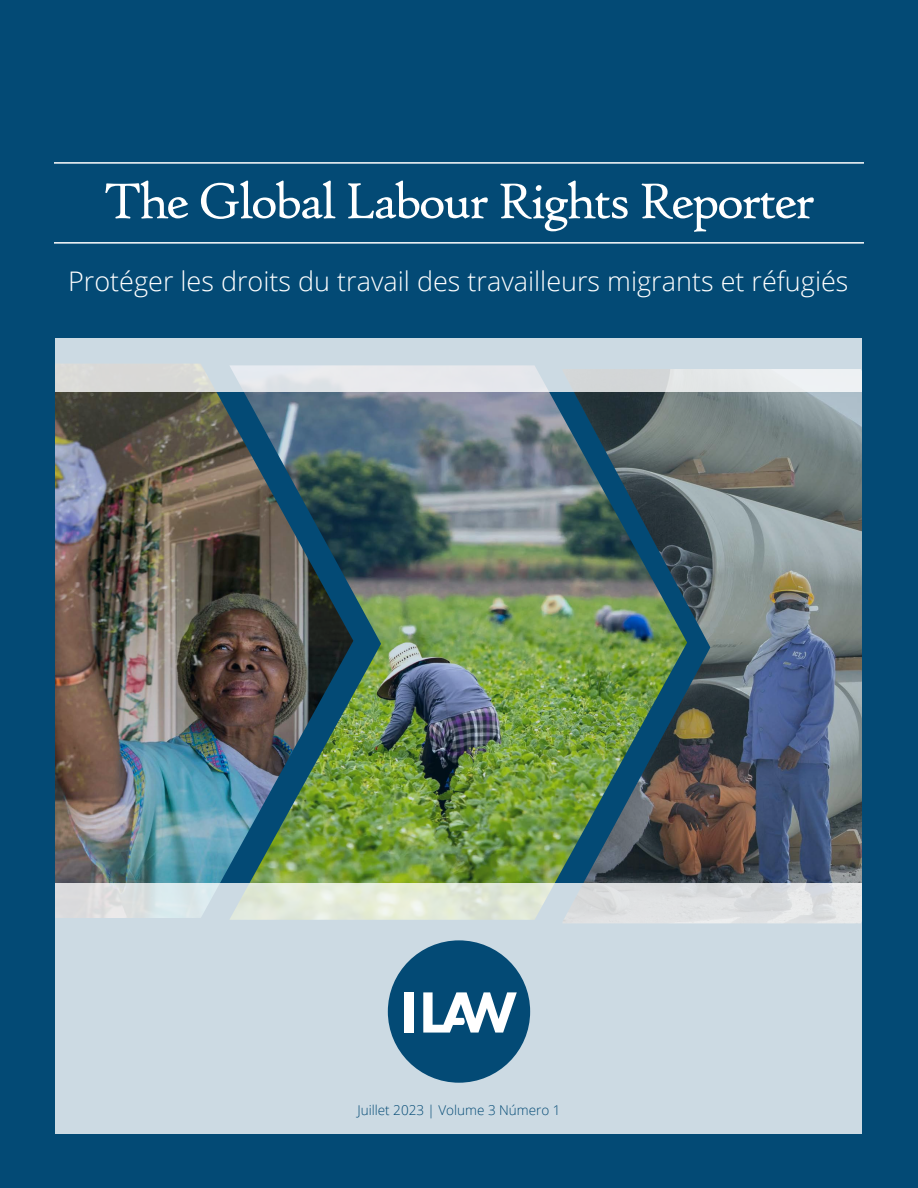
<style>
.page{position:relative;width:918px;height:1188px;background:#034a75}
.page>*{position:absolute;margin:0;border:0;box-sizing:border-box;transform-origin:0 0}
.t1{font:54px "High Tower Text";letter-spacing:-.05em;color:#fff}
.t2{font:300 27px "Open Sans";color:#fff}
.t3{font:300 13.5px "Open Sans";color:#034a75}
</style>
<div class="page">
<img style="left:55px;top:392px;width:174px;height:492px">
<img style="left:229px;top:392px;width:334px;height:492px">
<img style="left:563px;top:392px;width:299px;height:492px">
<svg style="left:55px;top:884px;width:807px;height:250px;fill:#ccdae3"></svg>
<svg style="left:55px;top:338px;width:807px;height:54px;fill:#ccdae3"></svg>
<hr style="left:54px;top:162px;width:810px;height:2px;background:#fff">
<hr style="left:54px;top:242px;width:810px;height:2px;background:#fff">
<div style="left:388px;top:940px;width:142px;height:143px;background:#034a75;border-radius:50%"></div>
<div style="left:404px;top:992px;width:10px;height:41px;background:#fff"></div>
<svg style="left:423px;top:992px;width:94px;height:41px"></svg>
<h1 class="t1" style="left:103px;top:170px;width:714px">The Global Labour Rights Reporter</h1>
<p class="t2" style="left:68px;top:263px;width:782px">Protéger les droits du travail des travailleurs migrants et réfugiés</p>
<p class="t3" style="left:357px;top:1100px;width:205px">Juillet 2023 | Volume 3 Número 1</p>
</div>
